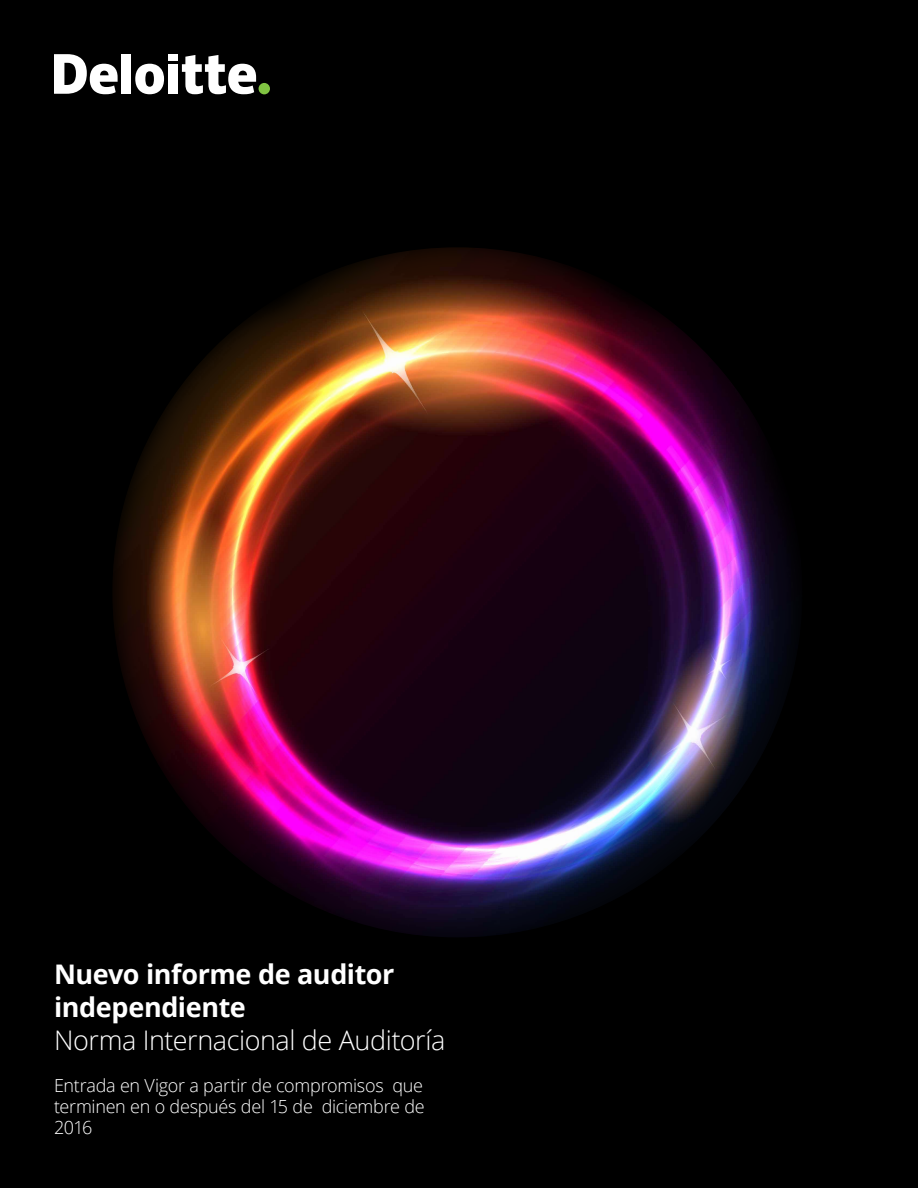
<style>
.page{position:relative;width:918px;height:1188px;background:#000}
.page>*{position:absolute;margin:0;border:0;box-sizing:border-box;transform-origin:0 0}
.t1{font:700 27px/33px "Open Sans";letter-spacing:-.015em;color:#fff}
.t2{font:300 27px "Open Sans";letter-spacing:-.015em;color:#fff}
.t3{font:300 18px/21px "Open Sans";letter-spacing:-.015em;color:#fff;text-align:justify}
</style>
<div class="page">
<div style="left:259px;top:83px;width:11px;height:11px;background:#80c342;border-radius:50%"></div>
<div style="left:121px;top:54px;width:10px;height:40px;background:#fff"></div>
<svg style="left:135px;top:64px;width:29px;height:30px"></svg>
<div style="left:168px;top:64px;width:10px;height:30px;background:#fff"></div>
<div style="left:168px;top:54px;width:10px;height:7px;background:#fff"></div>
<svg style="left:182px;top:55px;width:74px;height:39px"></svg>
<svg style="left:54px;top:54px;width:64px;height:40px"></svg>
<img style="left:112px;top:247px;width:690px;height:690px;border-radius:345px">
<h1 class="t1" style="left:54px;top:957px;width:342px">Nuevo informe de auditor independiente</h1>
<h1 class="t2" style="left:54px;top:1022px;width:393px">Norma Internacional de Auditoría</h1>
<p class="t3" style="left:54px;top:1074px;width:372px">Entrada en Vigor a partir de compromisos que terminen en o después del 15 de diciembre de 2016</p>
</div>
